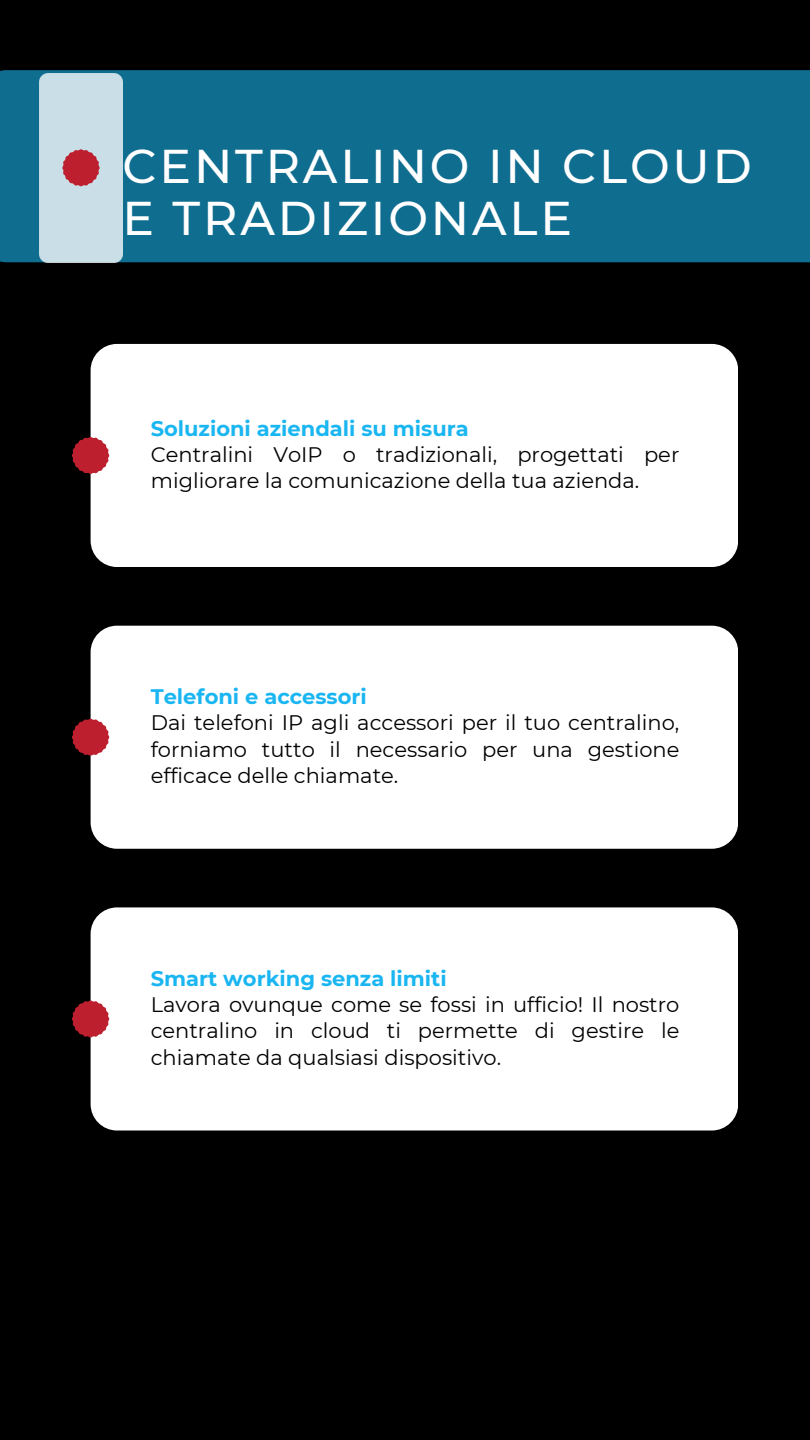
<style>
.page{position:relative;width:810px;height:1440px;background:#000}
.page>*{position:absolute;margin:0;border:0;box-sizing:border-box;transform-origin:0 0}
.t1{font:500 47.2px/51.8px "Montserrat";letter-spacing:.06em;color:#fff}
.t2{font:21px/26.2px "Montserrat";color:#000;text-align:justify}
.t3{font:700 21px "Montserrat";color:#1ab6f1}
</style>
<div class="page">
<div style="left:91px;top:907px;width:647px;height:224px;background:#fff;border-radius:26px"></div>
<svg style="left:72px;top:1000px;width:37px;height:38px"></svg>
<div style="left:91px;top:626px;width:647px;height:223px;background:#fff;border-radius:26px"></div>
<svg style="left:72px;top:719px;width:37px;height:37px"></svg>
<div style="left:91px;top:344px;width:647px;height:223px;background:#fff;border-radius:26px"></div>
<svg style="left:72px;top:437px;width:37px;height:37px"></svg>
<div style="left:0;top:70px;width:810px;height:192px;background:#0f6d90"></div>
<div style="left:39px;top:73px;width:84px;height:189px;background:#c9dee6"></div>
<svg style="left:62px;top:149px;width:38px;height:37px"></svg>
<p class="t1" style="left:123px;top:140px;width:631px">CENTRALINO IN CLOUD<br>E TRADIZIONALE</p>
<p class="t3" style="left:151px;top:415px;width:320px">Soluzioni aziendali su misura</p>
<p class="t2" style="left:151px;top:441px;width:530px">Centralini VoIP o tradizionali, progettati per migliorare la comunicazione della tua azienda.</p>
<p class="t3" style="left:151px;top:684px;width:218px">Telefoni e accessori</p>
<p class="t2" style="left:151px;top:710px;width:530px">Dai telefoni IP agli accessori per il tuo centralino, forniamo tutto il necessario per una gestione efficace delle chiamate.</p>
<p class="t3" style="left:151px;top:966px;width:298px">Smart working senza limiti</p>
<h1 class="t2" style="left:151px;top:992px;width:530px">Lavora ovunque come se fossi in ufficio! Il nostro centralino in cloud ti permette di gestire le chiamate da qualsiasi dispositivo.</h1>
</div>
